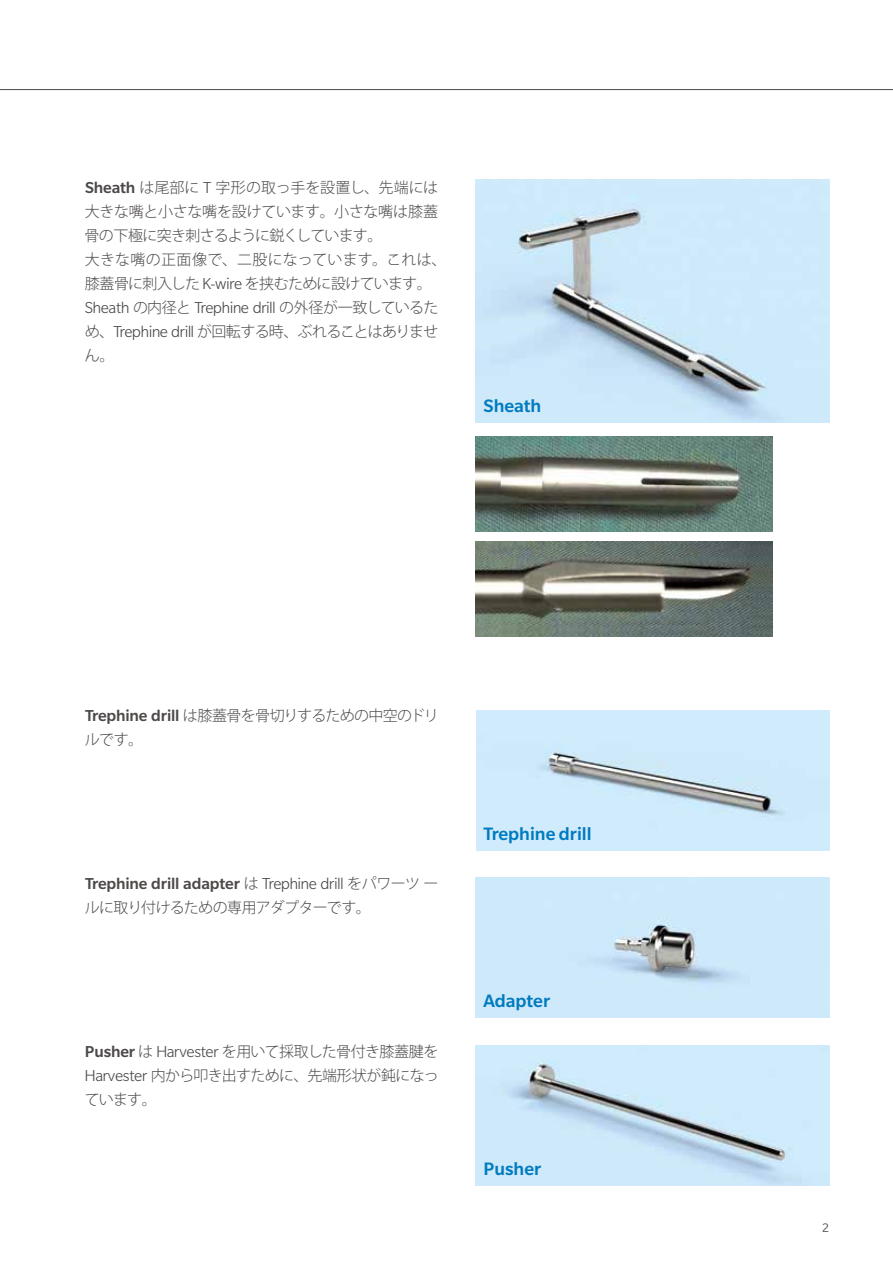
<style>
.page{position:relative;width:893px;height:1263px;background:#fff}
.page>*{position:absolute;margin:0;border:0;box-sizing:border-box;transform-origin:0 0}
.t1{font:500 19.5px "Slate Pro";color:#007bbf}
.t2{font:500 17.25px "Slate Pro";letter-spacing:-.01em;color:#4c4948}
.t3{font:300 17.25px "Slate Pro";letter-spacing:-.035em;color:#4c4948}
.t4{font:300 15px/24px "Koz Go Pro";letter-spacing:-.04em;color:#4c4948}
.t5{font:13.5px "Slate Pro";color:#595757}
.s1{font-family:"Slate Pro";font-weight:500;font-size:17.25px}
.s2{font-family:"Slate Pro";font-size:17.25px}
.s3{font-family:"Koz Go Pro";font-size:15px}
.s4{font-family:"Koz Go Pro";font-weight:300;font-size:15px}
.s5{font-weight:300}
</style>
<div class="page">
<hr style="left:0;top:89px;width:893px;height:1px;background:#4c4948">
<img style="left:476px;top:710px;width:353px;height:140px">
<img style="left:476px;top:877px;width:353px;height:140px">
<img style="left:476px;top:1045px;width:353px;height:140px">
<img style="left:476px;top:179px;width:353px;height:244px">
<img style="left:476px;top:436px;width:297px;height:95px">
<img style="left:476px;top:541px;width:297px;height:95px">
<p class="t4" style="left:85px;top:175px;width:363px"><span class="s1">Sheath</span> は尾部に <span class="s2">T</span> 字形の取っ手を設置し、先端には大きな嘴と小さな嘴を設けています。小さな嘴は膝蓋骨の下極に突き刺さるように鋭くしています。<br>大きな嘴の正面像で、二股になっています。これは、膝蓋骨に刺入した <span class="s2">K-wire</span> を挟むために設けています。</p>
<p class="t3" style="left:85px;top:298px;width:355px">Sheath <span class="s3">の内径と</span> Trephine drill <span class="s3">の外径が一致しているた</span></p>
<p class="t4" style="left:85px;top:319px;width:355px">め、<span class="s2">Trephine drill</span> が回転する時、ぶれることはありません。</p>
<h1 class="t1" style="left:483px;top:395px;width:59px">Sheath</h1>
<p class="t4" style="left:85px;top:703px;width:356px"><span class="s1">Trephine drill</span> は膝蓋骨を骨切りするための中空のドリルです。</p>
<p class="t2" style="left:85px;top:874px;width:355px">Trephine drill adapter <span class="s4">は</span> <span class="s5">Trephine drill</span> <span class="s4">をパワーツー</span></p>
<p class="t4" style="left:85px;top:895px;width:288px">ルに取り付けるための専用アダプターです。</p>
<p class="t4" style="left:85px;top:1039px;width:356px;text-align:justify"><span class="s1">Pusher</span> は <span class="s2">Harvester</span> を用いて採取した骨付き膝蓋腱を<span class="s2">Harvester</span> 内から叩き出すために、先端形状が鈍になっています。</p>
<h1 class="t1" style="left:483px;top:823px;width:110px">Trephine drill</h1>
<h1 class="t1" style="left:483px;top:990px;width:68px">Adapter</h1>
<h1 class="t1" style="left:483px;top:1158px;width:59px">Pusher</h1>
<p class="t5" style="left:822px;top:1221px;width:8px">2</p>
</div>
